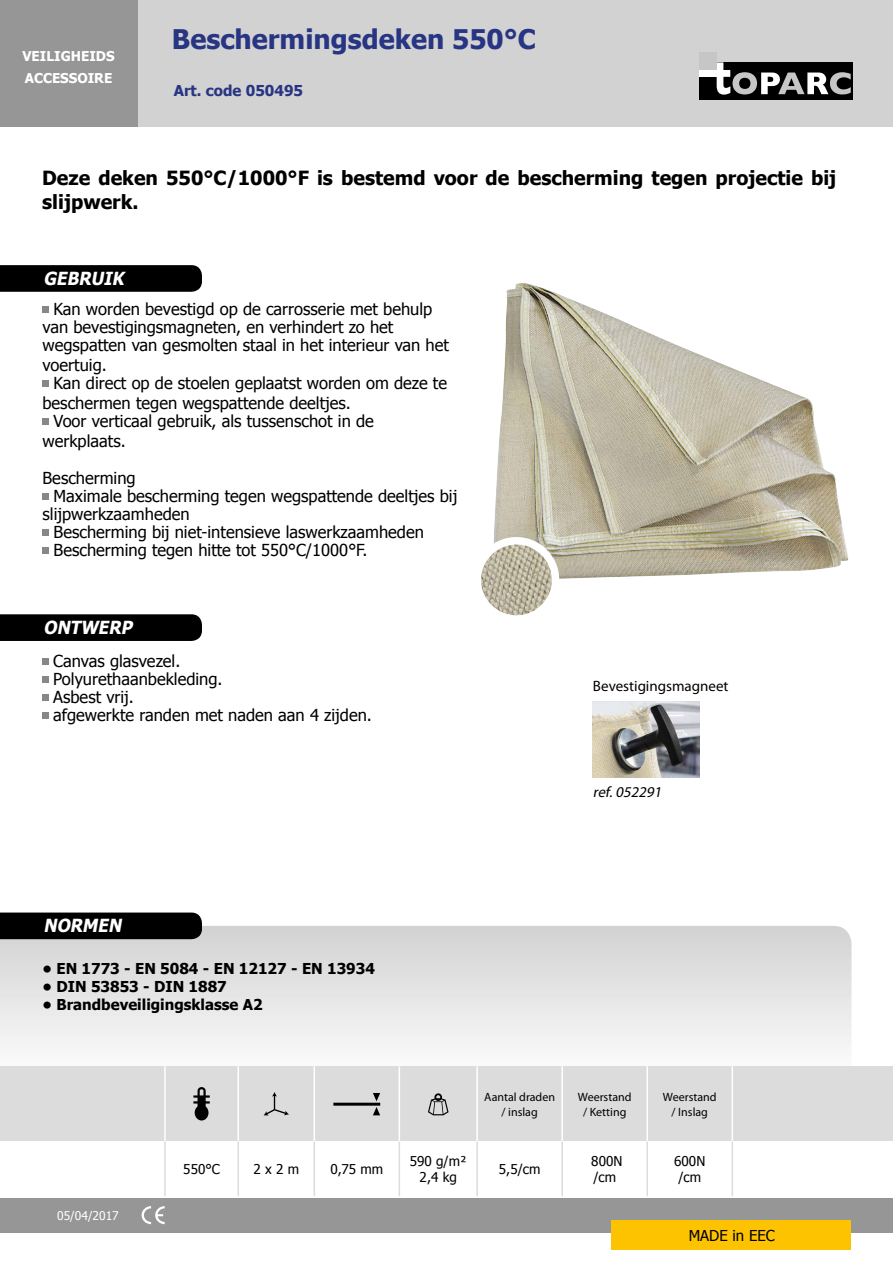
<style>
.page{position:relative;width:893px;height:1263px;background:#fff}
.page>*{position:absolute;margin:0;border:0;box-sizing:border-box;transform-origin:0 0}
.t1{font:700 27px "Tahoma";color:#283583}
.t2{font:700 19.5px/24px "Tahoma";color:#000}
.t3{font:italic 700 18px "Tahoma";color:#fff;scale:.95 1}
.t4{font:16.5px/18px "Tahoma";color:#000}
.t5{font:700 15px "Tahoma";color:#000}
.t6{font:15px "Myriad Pro";color:#000}
.t7{font:700 15px "Tahoma";color:#283583}
.t8{font:italic 15px "Myriad Pro";color:#000}
.t9{font:15px "Tahoma";color:#000}
.t10{font:13.5px/16.2px "Tahoma";color:#000;text-align:center}
.t11{font:700 13.5px/21px "Tahoma";color:#fff}
.t12{font:12px/14.4px "Myriad Pro";color:#000;text-align:center}
.t13{font:12px "Tahoma";color:#fff}
</style>
<div class="page">
<div style="left:137px;top:0;width:756px;height:127px;background:#d2d2d2"></div>
<div style="left:0;top:1198px;width:893px;height:34px;background:#969696"></div>
<div style="left:0;top:0;width:137px;height:127px;background:#969696"></div>
<div style="left:611px;top:1220px;width:239px;height:30px;background:#fdc300"></div>
<img style="left:493px;top:283px;width:356px;height:296px">
<svg style="left:0;top:926px;width:851px;height:120px"></svg>
<div style="left:0;top:1066px;width:893px;height:75px;background:#dcdcdc"></div>
<img style="left:477px;top:541px;width:79px;height:78px;border-radius:39px">
<div style="left:474px;top:537px;width:85px;height:86px;border:8px solid #fff;border-radius:50%"></div>
<svg style="left:142px;top:1206px;width:23px;height:18px"></svg>
<div style="left:699px;top:62px;width:154px;height:38px;background:#000"></div>
<svg style="left:717px;top:62px;width:134px;height:33px"></svg>
<div style="left:699px;top:60px;width:18px;height:17px;background:#fff"></div>
<div style="left:699px;top:53px;width:18px;height:17px;background:#c6c6c6"></div>
<img style="left:593px;top:701px;width:106px;height:77px">
<svg style="left:0;top:265px;width:202px;height:27px;background:#050505"></svg>
<div style="left:0;top:614px;width:202px;height:27px;background:#000"></div>
<div style="left:43px;top:306px;width:6px;height:7px;background:#878787"></div>
<svg style="left:43px;top:380px;width:6px;height:6px"></svg>
<svg style="left:43px;top:418px;width:6px;height:6px"></svg>
<svg style="left:43px;top:494px;width:6px;height:6px"></svg>
<svg style="left:43px;top:530px;width:6px;height:6px"></svg>
<svg style="left:43px;top:548px;width:6px;height:6px"></svg>
<svg style="left:42px;top:658px;width:6px;height:6px"></svg>
<svg style="left:42px;top:676px;width:6px;height:6px"></svg>
<svg style="left:42px;top:694px;width:6px;height:6px"></svg>
<svg style="left:42px;top:712px;width:6px;height:6px"></svg>
<div style="left:0;top:912px;width:202px;height:27px;background:#000"></div>
<svg style="left:237px;top:1141px;width:495px;height:55px"></svg>
<hr style="left:164px;top:1066px;width:2px;height:75px;background:#fff">
<hr style="left:238px;top:1066px;width:1px;height:75px;background:#fff">
<hr style="left:164px;top:1141px;width:2px;height:55px;background:#dcdcdc">
<hr style="left:238px;top:1141px;width:1px;height:55px;background:#dcdcdc">
<hr style="left:314px;top:1141px;width:1px;height:55px;background:#dcdcdc">
<hr style="left:399px;top:1141px;width:1px;height:55px;background:#dcdcdc">
<hr style="left:476px;top:1141px;width:2px;height:55px;background:#dcdcdc">
<hr style="left:561px;top:1141px;width:2px;height:55px;background:#dcdcdc">
<hr style="left:646px;top:1141px;width:2px;height:55px;background:#dcdcdc">
<hr style="left:732px;top:1141px;width:1px;height:55px;background:#dcdcdc">
<hr style="left:314px;top:1066px;width:1px;height:75px;background:#fff">
<hr style="left:399px;top:1066px;width:1px;height:75px;background:#fff">
<hr style="left:476px;top:1066px;width:2px;height:75px;background:#fff">
<hr style="left:561px;top:1066px;width:2px;height:75px;background:#fff">
<hr style="left:646px;top:1066px;width:2px;height:75px;background:#fff">
<hr style="left:732px;top:1066px;width:1px;height:75px;background:#fff">
<svg style="left:193px;top:1087px;width:17px;height:33px"></svg>
<svg style="left:264px;top:1092px;width:25px;height:23px"></svg>
<hr style="left:333px;top:1103px;width:47px;height:3px;background:#000">
<svg style="left:373px;top:1093px;width:7px;height:8px"></svg>
<svg style="left:373px;top:1107px;width:7px;height:8px"></svg>
<svg style="left:428px;top:1093px;width:21px;height:22px"></svg>
<p class="t11" style="left:23px;top:45px;width:94px">VEILIGHEIDS<br>ACCESSOIRE</p>
<h1 class="t1" style="left:172px;top:20px;width:365px">Beschermingsdeken 550°C</h1>
<p class="t7" style="left:174px;top:80px;width:131px">Art. code 050495</p>
<p class="t2" style="left:42px;top:165px;width:796px">Deze deken 550°C/1000°F is bestemd voor de bescherming tegen projectie bij slijpwerk.</p>
<p class="t3" style="left:44px;top:266px;width:90px">GEBRUIK</p>
<p class="t4" style="left:43px;top:299px;width:408px;text-indent:11px">Kan worden bevestigd op de carrosserie met behulp van bevestigingsmagneten, en verhindert zo het wegspatten van gesmolten staal in het interieur van het</p>
<p class="t4" style="left:54px;top:355px;width:395px;text-indent:-11px">voertuig.<br>Kan direct op de stoelen geplaatst worden om deze te</p>
<p class="t4" style="left:54px;top:393px;width:322px;text-indent:-11px">beschermen tegen wegspattende deeltjes.<br>Voor verticaal gebruik, als tussenschot in de</p>
<p class="t4" style="left:43px;top:431px;width:85px">werkplaats.</p>
<p class="t4" style="left:43px;top:469px;width:95px">Bescherming</p>
<p class="t4" style="left:54px;top:487px;width:405px">Maximale bescherming tegen wegspattende deeltjes bij</p>
<p class="t4" style="left:43px;top:505px;width:149px">slijpwerkzaamheden</p>
<p class="t4" style="left:54px;top:523px;width:372px">Bescherming bij niet-intensieve laswerkzaamheden</p>
<p class="t4" style="left:54px;top:541px;width:315px">Bescherming tegen hitte tot 550°C/1000°F.</p>
<p class="t3" style="left:44px;top:615px;width:99px">ONTWERP</p>
<p class="t4" style="left:53px;top:651px;width:320px">Canvas glasvezel.<br>Polyurethaanbekleding.<br>Asbest vrij.<br>afgewerkte randen met naden aan 4 zijden.</p>
<p class="t3" style="left:44px;top:913px;width:88px">NORMEN</p>
<p class="t5" style="left:43px;top:957px;width:334px">• EN 1773 - EN 5084 - EN 12127 - EN 13934</p>
<p class="t5" style="left:43px;top:975px;width:186px">• DIN 53853 - DIN 1887</p>
<p class="t5" style="left:43px;top:993px;width:222px">• Brandbeveiligingsklasse A2</p>
<p class="t6" style="left:593px;top:676px;width:137px">Bevestigingsmagneet</p>
<p class="t8" style="left:593px;top:782px;width:73px">ref.052291</p>
<p class="t12" style="left:484px;top:1090px;width:72px">Aantal draden / inslag</p>
<p class="t12" style="left:578px;top:1090px;width:55px">Weerstand / Ketting</p>
<p class="t12" style="left:663px;top:1090px;width:55px">Weerstand / Inslag</p>
<p class="t13" style="left:57px;top:1207px;width:63px">05/04/2017</p>
<p class="t10" style="left:183px;top:1160px;width:38px">550°C</p>
<p class="t10" style="left:254px;top:1160px;width:47px">2 x 2 m</p>
<p class="t10" style="left:330px;top:1160px;width:54px">0,75 mm</p>
<p class="t10" style="left:410px;top:1152px;width:58px">590 g/m²<br>2,4 kg</p>
<p class="t10" style="left:499px;top:1160px;width:43px">5,5/cm</p>
<p class="t10" style="left:591px;top:1152px;width:33px;text-align:left">800N /cm</p>
<p class="t10" style="left:674px;top:1152px;width:33px">600N /cm</p>
<p class="t9" style="left:689px;top:1225px;width:88px">MADE in EEC</p>
</div>
